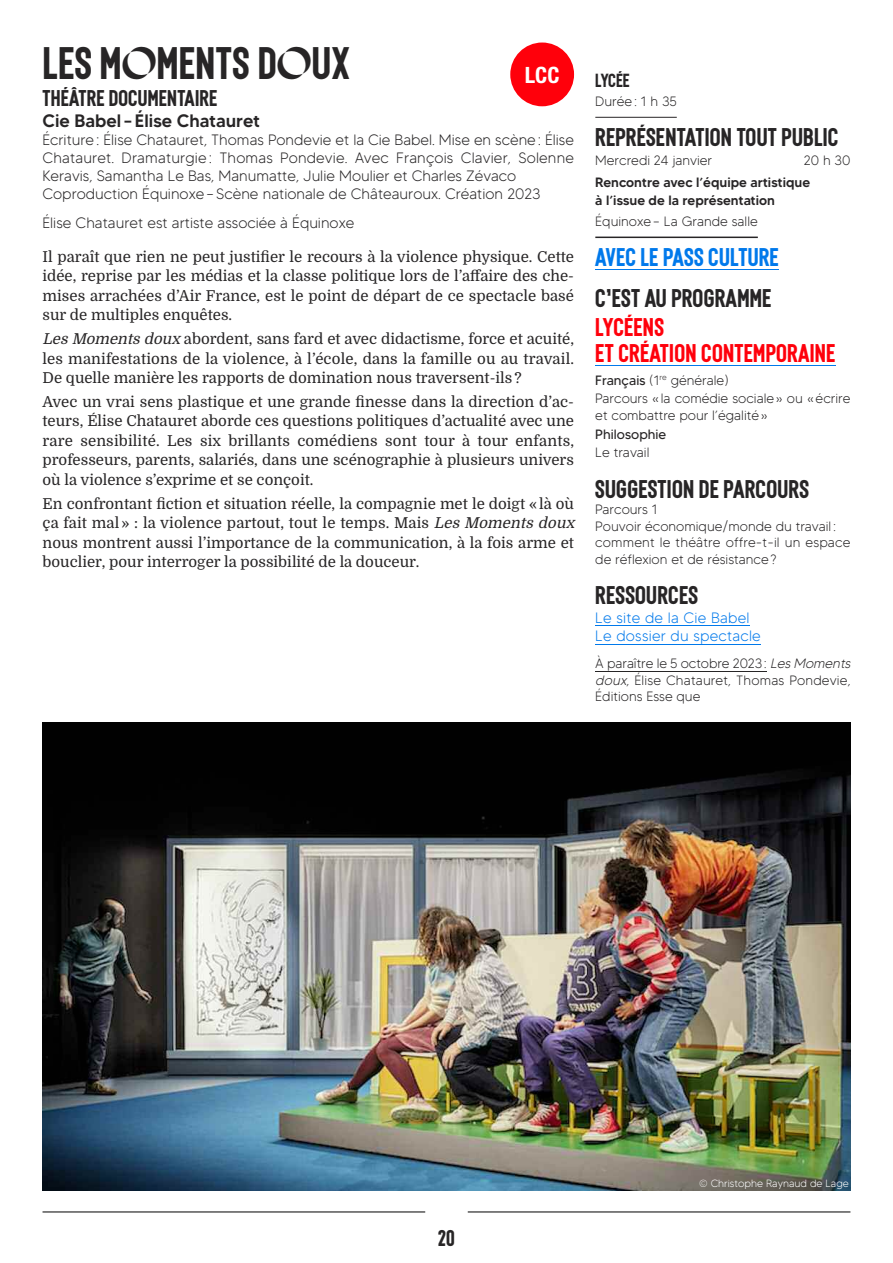
<style>
.page{position:relative;width:893px;height:1263px;background:#fff}
.page>*{position:absolute;margin:0;border:0;box-sizing:border-box;transform-origin:0 0}
.t1{font:36px "EQUINOXE";letter-spacing:.015em;color:#272526}
.t2{font:700 condensed 22.5px "Helvetica Neue";color:#fff}
.t3{font:20.25px "EQUINOXE";letter-spacing:.015em;color:#272526}
.t4{font:20.25px/25.5px "EQUINOXE";letter-spacing:.015em;color:#ff000b}
.t5{font:20.25px "EQUINOXE";letter-spacing:.015em;color:#0079eb}
.t6{font:500 18px "MADETOMMY";color:#272526}
.t7{font:18px "EQUINOXE";letter-spacing:.015em;color:#272526}
.t8{font:15px/19.5px "Domine";color:#272526;text-align:justify}
.t9{font:300 15px/18px "MADETOMMY";color:#272526}
.t10{font:300 15px/18.6px "MADETOMMY";letter-spacing:.015em;color:#0079eb}
.t11{font:15px "EQUINOXE";letter-spacing:-.01em;color:#272526}
.t12{font:300 13.5px/16.5px "MADETOMMY";color:#272526}
.t13{font:500 13.5px/18px "MADETOMMY";color:#272526}
.t14{font:13.5px "MADETOMMY";color:#272526}
.t15{font:300 10.5px "MADETOMMY";color:#fff}
.s1{font-style:italic}
.s2{font-weight:400}
</style>
<div class="page">
<hr style="left:43px;top:1211px;width:382px;height:1px;background:#000">
<hr style="left:468px;top:1211px;width:382px;height:1px;background:#000">
<img style="left:43px;top:723px;width:807px;height:468px">
<hr style="left:595px;top:117px;width:82px;height:1px;background:#272526">
<hr style="left:595px;top:237px;width:163px;height:1px;background:#272526">
<hr style="left:595px;top:269px;width:184px;height:1px;background:#0079eb">
<hr style="left:595px;top:365px;width:241px;height:1px;background:#0079eb">
<hr style="left:595px;top:626px;width:155px;height:1px;background:#0079eb">
<hr style="left:595px;top:644px;width:166px;height:1px;background:#0079eb">
<hr style="left:595px;top:671px;width:167px;height:1px;background:#272526">
<div style="left:510px;top:43px;width:64px;height:63px;background:#ff000b;border-radius:50%"></div>
<h1 class="t1" style="left:43px;top:45px;width:309px">LES MOMENTS DOUX</h1>
<p class="t7" style="left:43px;top:89px;width:176px">THÉÂTRE DOCUMENTAIRE</p>
<p class="t6" style="left:43px;top:114px;width:219px">Cie Babel–Élise Chatauret</p>
<p class="t9" style="left:43px;top:132px;width:533px">Écriture: Élise Chatauret, Thomas Pondevie et la Cie Babel. Mise en scène: Élise Chatauret. Dramaturgie: Thomas Pondevie. Avec François Clavier, Solenne Keravis, Samantha Le Bas, Manumatte, Julie Moulier et Charles Zévaco Coproduction Équinoxe–Scène nationale de Châteauroux. Création 2023</p>
<p class="t9" style="left:43px;top:215px;width:313px">Élise Chatauret est artiste associée à Équinoxe</p>
<p class="t8" style="left:43px;top:247px;width:533px">Il paraît que rien ne peut justifier le recours à la violence physique. Cette idée, reprise par les médias et la classe politique lors de l’affaire des che&shy;mises arrachées d’Air France, est le point de départ de ce spectacle basé sur de multiples enquêtes.</p>
<p class="t8" style="left:43px;top:329px;width:533px"><span class="s1">LesMomentsdoux</span>abordent, sans fard et avec didactisme, force et acuité, les manifestations de la violence, à l’école, dans la famille ou au travail.<br>De quelle manière les rapports de domination nous traversent-ils?</p>
<p class="t8" style="left:43px;top:392px;width:533px">Avec un vrai sens plastique et une grande finesse dans la direction d’ac&shy;teurs, Élise Chatauret aborde ces questions politiques d’actualité avec une rare sensibilité. Les six brillants comédiens sont tour à tour enfants, professeurs, parents, salariés, dans une scénographie à plusieurs univers où la violence s’exprime et se conçoit.</p>
<p class="t8" style="left:43px;top:494px;width:537px;text-align:left">En confrontant fiction et situation réelle, la compagnie met le doigt «là où ça fait mal» : la violence partout, tout le temps. Mais <span class="s1">LesMomentsdoux </span>nous montrent aussi l’importance de la communication, à la fois arme et bouclier, pour interroger la possibilité de la douceur.</p>
<h2 class="t2" style="left:525px;top:56px;width:36px">LCC</h2>
<p class="t11" style="left:595px;top:73px;width:36px">LYCÉE</p>
<p class="t12" style="left:595px;top:94px;width:83px">Durée: 1 h 35</p>
<h3 class="t3" style="left:595px;top:127px;width:245px">REPRÉSENTATION TOUT PUBLIC</h3>
<p class="t12" style="left:595px;top:153px;width:118px">Mercredi 24 janvier</p>
<p class="t12" style="left:804px;top:153px;width:48px">20 h 30</p>
<p class="t13" style="left:595px;top:175px;width:216px">Rencontre avec l’équipe artistique à l’issue de la représentation</p>
<p class="t12" style="left:595px;top:214px;width:164px">Équinoxe– La Grande salle</p>
<h3 class="t5" style="left:595px;top:247px;width:185px">AVEC LE PASS CULTURE</h3>
<h3 class="t3" style="left:595px;top:288px;width:177px">C’EST AU PROGRAMME</h3>
<h3 class="t4" style="left:595px;top:317px;width:242px">LYCÉENS<br>ET CRÉATION CONTEMPORAINE</h3>
<p class="t12" style="left:595px;top:372px;width:257px;line-height:18.6px"><span class="s2">Français</span> (1<sup>re</sup> générale)<br>Parcours «la comédie sociale» ou «écrire</p>
<p class="t12" style="left:595px;top:408px;width:174px">et combattre pour l’égalité»</p>
<p class="t14" style="left:595px;top:429px;width:72px">Philosophie</p>
<p class="t12" style="left:595px;top:446px;width:56px">Le travail</p>
<h3 class="t3" style="left:595px;top:479px;width:215px">SUGGESTION DE PARCOURS</h3>
<p class="t12" style="left:595px;top:502px;width:257px">Parcours 1<br>Pouvoir économique/monde du travail : comment le théâtre offre-t-il un espace de réflexion et de résistance?</p>
<h3 class="t3" style="left:595px;top:585px;width:104px">RESSOURCES</h3>
<p class="t10" style="left:595px;top:609px;width:167px">Le site de la Cie Babel<br>Le dossier du spectacle</p>
<p class="t12" style="left:595px;top:657px;width:259px">À paraître le 5 octobre 2023: <span class="s1">LesMoments doux</span>, Élise Chatauret, Thomas Pondevie,<br>Éditions Esse que</p>
<p class="t7" style="left:438px;top:1230px;width:18px">20</p>
<p class="t15" style="left:699px;top:1180px;width:151px">© Christophe Raynaud de Lage</p>
</div>
